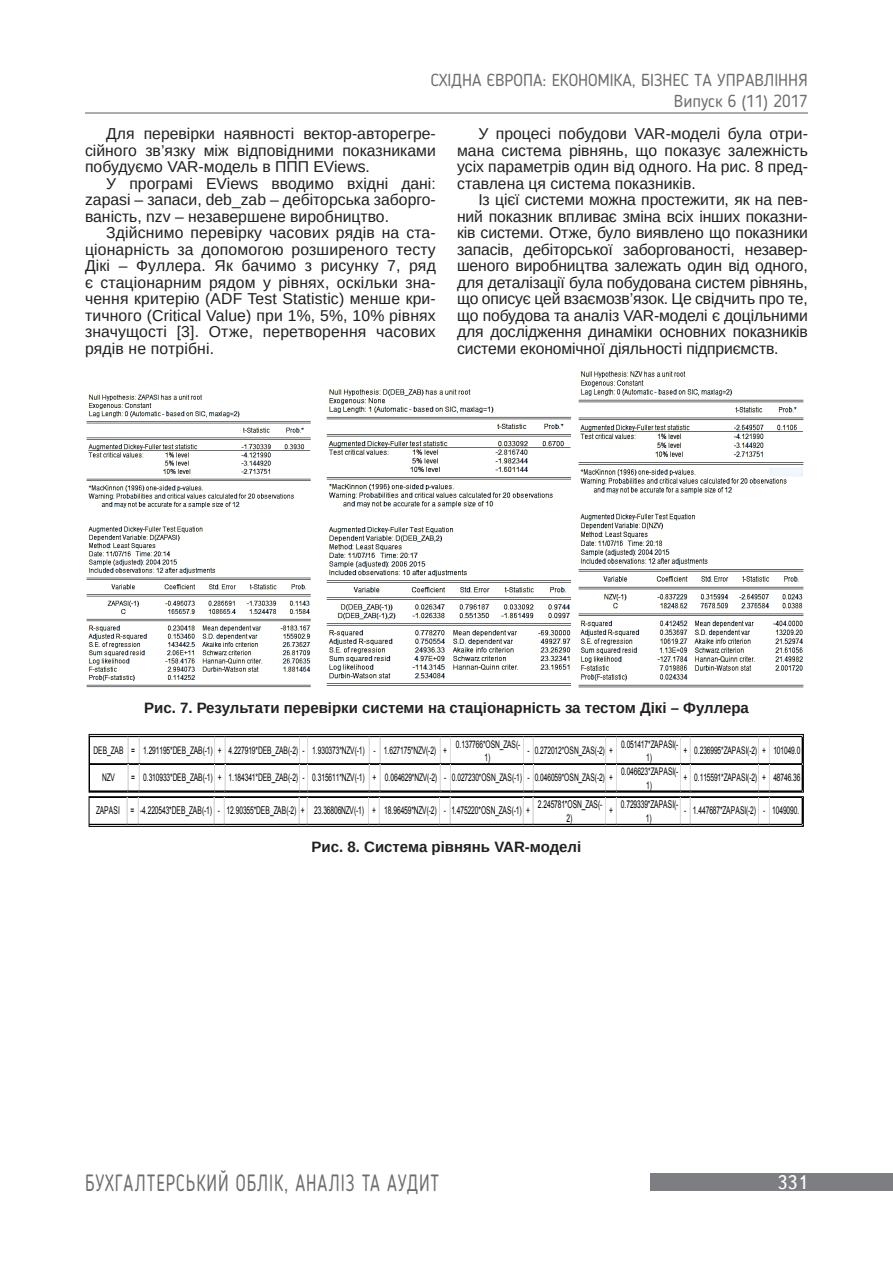
<style>
.page{position:relative;width:893px;height:1263px;background:#fff}
.page>*{position:absolute;margin:0;border:0;box-sizing:border-box;transform-origin:0 0}
.t1{font:23.4px "Blogger Sans";letter-spacing:.05em;color:#6c6d70;scale:.77 1}
.t2{font:19.5px "Ukrainian Text";color:#fff}
.t3{font:17.25px/20.7px "Blogger Sans";color:#6c6d70;text-align:right}
.t4{font:15.75px/16.5px "Arimo";color:#231f20;text-align:justify}
.t5{font:700 15px "Arimo";color:#231f20}
.t6{font:10.8px/14.1px "Arial";letter-spacing:-.02em;color:#000;text-align:center;scale:.62 1}
.t7{font:10.35px/13.6px "Arial";letter-spacing:-.02em;color:#000;text-align:center;scale:.64 1}
</style>
<div class="page">
<hr style="left:85px;top:112px;width:723px;height:2px;background:#6c6d70">
<div style="left:651px;top:1173px;width:242px;height:18px;background:#7c7e81"></div>
<hr style="left:90px;top:736px;width:712px;height:1px;background:#000">
<hr style="left:90px;top:763px;width:712px;height:1px;background:#000">
<hr style="left:90px;top:764px;width:712px;height:1px;background:#000">
<div style="left:89px;top:734px;width:715px;height:58px;border:1px solid #000"></div>
<hr style="left:89px;top:824px;width:713px;height:1px;background:#000">
<svg style="left:127px;top:737px;width:2px;height:88px"></svg>
<svg style="left:138px;top:737px;width:2px;height:88px"></svg>
<svg style="left:214px;top:737px;width:2px;height:88px"></svg>
<svg style="left:224px;top:737px;width:2px;height:88px"></svg>
<svg style="left:299px;top:737px;width:1px;height:88px"></svg>
<svg style="left:307px;top:737px;width:2px;height:88px"></svg>
<svg style="left:368px;top:737px;width:2px;height:88px"></svg>
<svg style="left:379px;top:737px;width:2px;height:88px"></svg>
<svg style="left:439px;top:737px;width:2px;height:88px"></svg>
<svg style="left:450px;top:737px;width:1px;height:88px"></svg>
<svg style="left:523px;top:737px;width:1px;height:88px"></svg>
<svg style="left:532px;top:737px;width:2px;height:88px"></svg>
<svg style="left:605px;top:737px;width:2px;height:88px"></svg>
<svg style="left:616px;top:737px;width:1px;height:88px"></svg>
<svg style="left:680px;top:737px;width:1px;height:88px"></svg>
<svg style="left:690px;top:737px;width:1px;height:88px"></svg>
<svg style="left:758px;top:737px;width:1px;height:88px"></svg>
<svg style="left:769px;top:737px;width:1px;height:88px"></svg>
<div style="left:89px;top:796px;width:715px;height:31px;border:1px solid #000"></div>
<img style="left:86px;top:394px;width:225px;height:294px">
<img style="left:326px;top:389px;width:246px;height:297px">
<img style="left:578px;top:371px;width:226px;height:317px">
<p class="t3" style="left:431px;top:69px;width:379px">Східна Європа: економіка, бізнес та управління<br>Випуск 6 (11) 2017</p>
<p class="t4" style="left:85px;top:125px;width:352px;text-indent:21px">Для перевірки наявності вектор-авторегре&shy;сійного зв’язку між відповідними показниками побудуємо VAR-модель в ППП EViews.</p>
<p class="t4" style="left:85px;top:175px;width:352px;text-indent:21px">У програмі EViews вводимо вхідні дані: zapasi – запаси, deb_zab – дебіторська заборго&shy;ваність, nzv – незавершене виробництво.</p>
<p class="t4" style="left:85px;top:224px;width:352px;text-indent:21px">Здійснимо перевірку часових рядів на ста&shy;ціонарність за допомогою розширеного тесту Дікі – Фуллера. Як бачимо з рисунку 7, ряд є стаціонарним рядом у рівнях, оскільки зна&shy;чення критерію (ADF Test Statistic) менше кри&shy;тичного (Critical Value) при 1%, 5%, 10% рівнях значущості [3]. Отже, перетворення часових рядів не потрібні.</p>
<p class="t4" style="left:457px;top:126px;width:352px;text-indent:21px">У процесі побудови VAR-моделі була отри&shy;мана система рівнянь, що показує залежність усіх параметрів один від одного. Н а рис. 8 пред&shy;ставлена ця система показників.</p>
<p class="t4" style="left:457px;top:192px;width:352px;text-indent:21px">Із цієї системи можна простежити, як на пев&shy;ний показник впливає зміна всіх інших показни&shy;ків системи. Отже, було виявлено що показники запасів, дебіторської заборгованості, незавер&shy;шеного виробництва залежать один від одного, для деталізації була побудована систем рівнянь, що описує цей взаємозв’язок. Це свідчить про те, що побудова та аналіз VAR-моделі є доцільними для дослідження динаміки основних показників системи економічної діяльності підприємств.</p>
<p class="t5" style="left:144px;top:697px;width:606px">Рис. 7. Результати перевірки системи на стаціонарність за тестом Дікі – Фуллера</p>
<p class="t7" style="left:93px;top:744px;width:554px">DEB_ZAB = 1.291195*DEB_ZAB(-1) + 4.227919*DEB_ZAB(-2) - 1.930373*NZV(-1) - 1.627175*NZV(-2) +</p>
<p class="t7" style="left:456px;top:737px;width:102px">0.137766*OSN_ZAS(-<br>1)</p>
<p class="t7" style="left:527px;top:744px;width:135px">- 0.272012*OSN_ZAS(-2) +</p>
<p class="t7" style="left:621px;top:737px;width:91px">0.051417*ZAPASI(-<br>1)</p>
<p class="t7" style="left:683px;top:744px;width:185px">+ 0.236995*ZAPASI(-2) + 101049.0</p>
<p class="t7" style="left:102px;top:771px;width:21px">NZV</p>
<p class="t7" style="left:131px;top:771px;width:754px">= 0.310933*DEB_ZAB(-1) + 1.184341*DEB_ZAB(-2) - 0.315611*NZV(-1) + 0.064629*NZV(-2) - 0.027230*OSN_ZAS(-1) - 0.046059*OSN_ZAS(-2) +</p>
<p class="t7" style="left:621px;top:765px;width:91px">0.046623*ZAPASI(-<br>1)</p>
<p class="t7" style="left:683px;top:771px;width:185px">+ 0.115591*ZAPASI(-2) + 48746.36</p>
<p class="t6" style="left:96px;top:804px;width:701px">ZAPASI = -4.220543*DEB_ZAB(-1) - 12.90355*DEB_ZAB(-2) + 23.36806NZV(-1) + 18.96459*NZV(-2) - 1.475220*OSN_ZAS(-1) +</p>
<p class="t6" style="left:538px;top:797px;width:106px">2.245781*OSN_ZAS(-<br>2)</p>
<p class="t6" style="left:609px;top:804px;width:8px">+</p>
<p class="t6" style="left:621px;top:797px;width:94px">0.729339*ZAPASI(-<br>1)</p>
<p class="t6" style="left:684px;top:804px;width:187px">- 1.447687*ZAPASI(-2) - 1049090.</p>
<p class="t5" style="left:312px;top:837px;width:271px">Рис. 8. Система рівнянь VAR-моделі</p>
<h1 class="t1" style="left:85px;top:1168px;width:462px">Бухгалтерський облік, аналіз та аудит</h1>
<p class="t2" style="left:777px;top:1172px;width:32px">331</p>
</div>
